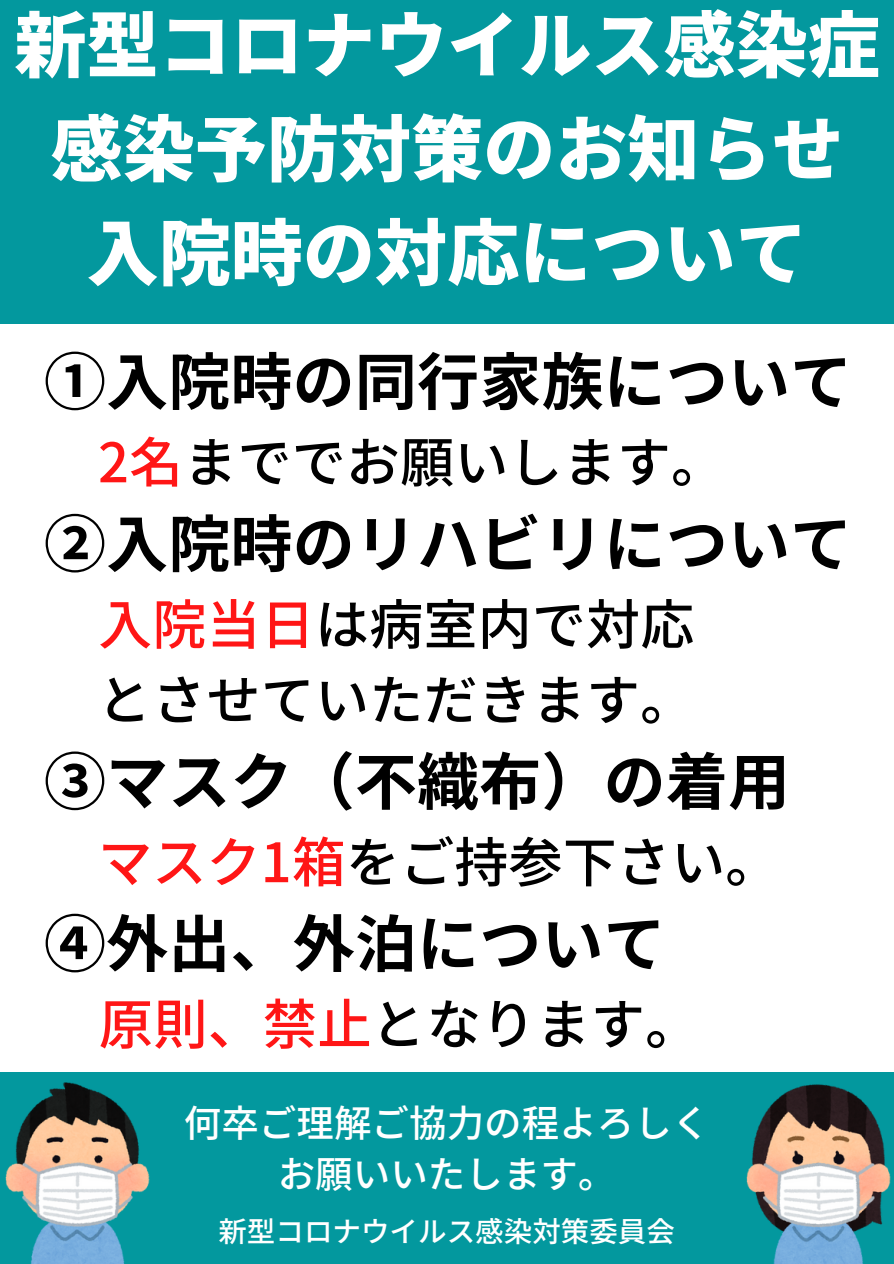
<style>
.page{position:relative;width:894px;height:1264px;background:#fff}
.page>*{position:absolute;margin:0;border:0;box-sizing:border-box;transform-origin:0 0}
.t1{font:900 72px "Noto Sans JP";color:#fff}
.t2{font:700 62.1px "Noto Sans JP";color:#000}
.t3{font:500 54.6px "Noto Sans JP";color:#000}
.t4{font:500 54.15px "Noto Sans JP";color:#000}
.t5{font:500 37.5px/51.8px "Noto Sans JP";color:#fff;text-align:center}
.t6{font:500 28.5px "Noto Sans JP";color:#fff}
.s1{color:#ff1616}
</style>
<div class="page">
<div style="left:0;top:0;width:893px;height:324px;background:#03989e"></div>
<div style="left:0;top:1072px;width:893px;height:191px;background:#03989e"></div>
<img style="left:746px;top:1084px;width:145px;height:179px">
<img style="left:5px;top:1082px;width:145px;height:181px">
<p class="t1" style="left:14px;top:-12px;width:866px">新型コロナウイルス感染症</p>
<p class="t1" style="left:50px;top:92px;width:794px">感染予防対策のお知らせ</p>
<p class="t1" style="left:87px;top:196px;width:722px">入院時の対応について</p>
<p class="t2" style="left:44px;top:332px;width:809px">①入院時の同行家族について</p>
<p class="t4" style="left:98px;top:419px;width:628px"><span class="s1">2名</span>まででお願いします。</p>
<p class="t2" style="left:44px;top:494px;width:809px">②入院時のリハビリについて</p>
<p class="t4" style="left:98px;top:581px;width:597px"><span class="s1">入院当日</span>は病室内で対応</p>
<p class="t4" style="left:98px;top:657px;width:597px">とさせていただきます。</p>
<p class="t2" style="left:44px;top:732px;width:739px">③マスク（不織布）の着用</p>
<p class="t4" style="left:98px;top:819px;width:682px"><span class="s1">マスク1箱</span>をご持参下さい。</p>
<p class="t2" style="left:44px;top:894px;width:623px">④外出、外泊について</p>
<p class="t3" style="left:98px;top:981px;width:602px"><span class="s1">原則、禁止</span>となります。</p>
<p class="t5" style="left:184px;top:1094px;width:527px">何卒ご理解ご協力の程よろしくお願いいたします。</p>
<p class="t6" style="left:218px;top:1208px;width:458px">新型コロナウイルス感染対策委員会</p>
</div>
